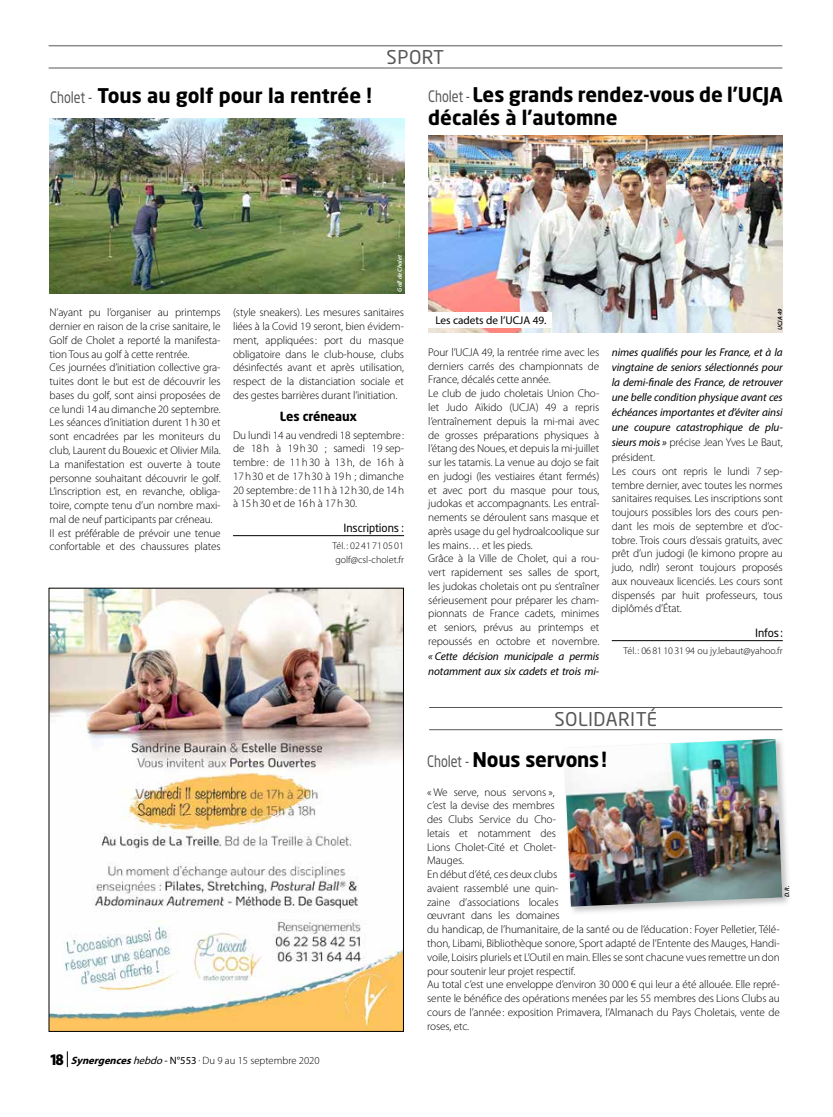
<style>
.page{position:relative;width:833px;height:1117px;background:#fff}
.page>*{position:absolute;margin:0;border:0;box-sizing:border-box;transform-origin:0 0}
.t1{font:700 20px/22.5px "Neo Sans Std";color:#000}
.t2{font:18.75px "Neo Sans Std";letter-spacing:.025em;color:#575756}
.t3{font:700 12.5px "Neo Sans Std";letter-spacing:-.01em;color:#000}
.t4{font:300 11.25px/13.8px "Myriad Pro";letter-spacing:-.01em;color:#000}
.t5{font:italic 11.25px/15px "Myriad Pro";letter-spacing:-.01em;color:#000}
.t6{font:11.25px "Myriad Pro";color:#000}
.t7{font:11.25px "Neo Sans Std";letter-spacing:-.01em;color:#000}
.t8{font:300 10.62px "Myriad Pro";color:#000}
.t9{font:300 10px/13.8px "Myriad Pro";color:#000}
.t10{font:italic 600 6.25px "Myriad Pro";color:#fff}
.t11{font:italic 600 6.25px "Myriad Pro";color:#000}
.s1{font-weight:400;font-size:15.62px;color:#575756}
.s2{font-weight:900;font-size:16.25px}
.s3{font-weight:700;font-style:italic}
.s4{font-weight:400;font-style:italic}
.s5{font-weight:400}
.s6{font-weight:300;font-style:normal}
</style>
<div class="page">
<svg style="left:67px;top:1051px;width:1px;height:15px"></svg>
<hr style="left:49px;top:45px;width:733px;height:1px;background:#575756">
<hr style="left:49px;top:67px;width:733px;height:1px;background:#575756">
<img style="left:51px;top:589px;width:351px;height:440px">
<hr style="left:233px;top:535px;width:171px;height:1px;background:#000">
<img style="left:50px;top:119px;width:354px;height:174px">
<hr style="left:429px;top:706px;width:353px;height:1px;background:#575756">
<hr style="left:429px;top:729px;width:353px;height:1px;background:#575756">
<div style="left:562px;top:736px;width:229px;height:179px;background:#b3b2b2;opacity:.75"></div>
<img style="left:564px;top:738px;width:218px;height:168px">
<hr style="left:612px;top:640px;width:171px;height:1px;background:#000">
<img style="left:428px;top:136px;width:355px;height:196px">
<div style="left:425px;top:312px;width:126px;height:16px;background:#fff"></div>
<h1 class="t1" style="left:50px;top:84px;width:323px"><span class="s1">Cholet -</span> Tous au golf pour la rentrée !</h1>
<h2 class="t2" style="left:387px;top:46px;width:59px">SPORT</h2>
<h1 class="t1" style="left:428px;top:83px;width:356px"><span class="s1">Cholet -</span> Les grands rendez-vous de l’UCJA décalés à l’automne</h1>
<p class="t10" style="left:396px;top:291px;width:38px;rotate:-90deg">Golf de Cholet</p>
<p class="t4" style="left:50px;top:306px;width:172px">N’ayant pu l’organiser au printemps dernier en raison de la crise sanitaire, le Golf de Cholet a reporté la manifesta&shy;tion Tous au golf à cette rentrée.<br>Ces journées d’initiation collective gra&shy;tuites dont le but est de découvrir les bases du golf, sont ainsi proposées de ce lundi 14 au dimanche 20 septembre.<br>Les séances d’initiation durent 1h30 et sont encadrées par les moniteurs du club, Laurent du Bouexic et Olivier Mila.<br>La manifestation est ouverte à toute personne souhaitant découvrir le golf.<br>L’inscription est, en revanche, obliga&shy;toire, compte tenu d’un nombre maxi&shy;mal de neuf participants par créneau.<br>Il est préférable de prévoir une tenue confortable et des chaussures plates</p>
<p class="t4" style="left:233px;top:306px;width:172px;text-align:justify">(style sneakers). Les mesures sanitaires liées à la Covid 19 seront, bien évidem&shy;ment, appliquées: port du masque obligatoire dans le club-house, clubs désinfectés avant et après utilisation, respect de la distanciation sociale et des gestes barrières durant l’initiation.</p>
<p class="t3" style="left:280px;top:408px;width:79px">Les créneaux</p>
<p class="t4" style="left:233px;top:428px;width:172px;text-align:justify">Du lundi 14 au vendredi 18 septembre: de 18h à 19h30 ; samedi 19 sep&shy;tembre: de 11h30 à 13h, de 16h à 17h30 et de 17h30 à 19h ; dimanche 20 septembre: de 11h à 12h30, de 14h à 15h30 et de 16h à 17h30.</p>
<p class="t7" style="left:343px;top:520px;width:62px">Inscriptions :</p>
<p class="t9" style="left:332px;top:539px;width:73px">Tél. : 02 41 71 05 01 golf@csl-cholet.fr</p>
<p class="t8" style="left:50px;top:1054px;width:271px"><span class="s2">18</span> <span class="s3">Synergences</span><span class="s4">hebdo</span><span class="s5">- N°553 .</span> Du 9 au 15 septembre 2020</p>
<p class="t6" style="left:435px;top:313px;width:113px">Les cadets de l’UCJA 49.</p>
<p class="t4" style="left:428px;top:345px;width:173px">Pour l’UCJA 49, la rentrée rime avec les derniers carrés des championnats de France, décalés cette année.<br>Le club de judo choletais Union Cho&shy;let Judo Aïkido (UCJA) 49 a repris l’entraînement depuis la mi-mai avec de grosses préparations physiques à l’étang des Noues, et depuis la mi-juillet sur les tatamis. La venue au dojo se fait en judogi (les vestiaires étant fermés) et avec port du masque pour tous, judokas et accompagnants. Les entraî&shy;nements se déroulent sans masque et après usage du gel hydroalcoolique sur les mains… et les pieds.<br>Grâce à la Ville de Cholet, qui a rou&shy;vert rapidement ses salles de sport, les judokas choletais ont pu s’entraîner sérieusement pour préparer les cham&shy;pionnats de France cadets, minimes et seniors, prévus au printemps et repoussés en octobre et novembre.</p>
<p class="t5" style="left:428px;top:648px;width:173px">« Cette décision municipale a permis notamment aux six cadets et trois mi-</p>
<p class="t11" style="left:776px;top:330px;width:23px;rotate:-90deg">UCJA 49</p>
<p class="t5" style="left:612px;top:344px;width:173px;text-align:justify">nimes qualifiés pour les France, et à la vingtaine de seniors sélectionnés pour la demi-finale des France, de retrouver une belle condition physique avant ces échéances importantes et d’éviter ainsi une coupure catastrophique de plu&shy;sieurs mois » <span class="s6">précise Jean Yves Le Baut, président.</span></p>
<p class="t4" style="left:612px;top:464px;width:173px;text-align:justify">Les cours ont repris le lundi 7 sep&shy;tembre dernier, avec toutes les normes sanitaires requises. Les inscriptions sont toujours possibles lors des cours pen&shy;dant les mois de septembre et d’oc&shy;tobre. Trois cours d’essais gratuits, avec prêt d’un judogi (le kimono propre au judo, ndlr) seront toujours proposés aux nouveaux licenciés. Les cours sont dispensés par huit professeurs, tous diplômés d’État.</p>
<p class="t7" style="left:755px;top:625px;width:29px">Infos:</p>
<p class="t9" style="left:623px;top:644px;width:161px">Tél. : 06 81 10 31 94 ou jy.lebaut@yahoo.fr</p>
<h2 class="t2" style="left:554px;top:707px;width:104px">SOLIDARITÉ</h2>
<h1 class="t1" style="left:427px;top:748px;width:181px"><span class="s1">Cholet -</span> Nous servons!</h1>
<p class="t4" style="left:427px;top:785px;width:354px">« We serve, nous servons »,<br>c’est la devise des membres<br>des Clubs Service du Cho-<br>letais et notamment des<br>Lions Cholet-Cité et Cholet-<br>Mauges.<br>En début d’été, ces deux clubs<br>avaient rassemblé une quin-<br>zaine d’associations locales<br>œuvrant dans les domaines<br>du handicap, de l’humanitaire, de la santé ou de l’éducation: Foyer Pelletier, Télé&shy;thon, Libami, Bibliothèque sonore, Sport adapté de l’Entente des Mauges, Handi&shy;voile, Loisirs pluriels et L’Outil en main. Elles se sont chacune vues remettre un don pour soutenir leur projet respectif.<br>Au total c’est une enveloppe d’environ 30 000 € qui leur a été allouée. Elle repré&shy;sente le bénéfice des opérations menées par les 55 membres des Lions Clubs au cours de l’année: exposition Primavera, l’Almanach du Pays Choletais, vente de roses, etc.</p>
<p class="t11" style="left:783px;top:897px;width:13px;rotate:-90deg">D. R.</p>
</div>
